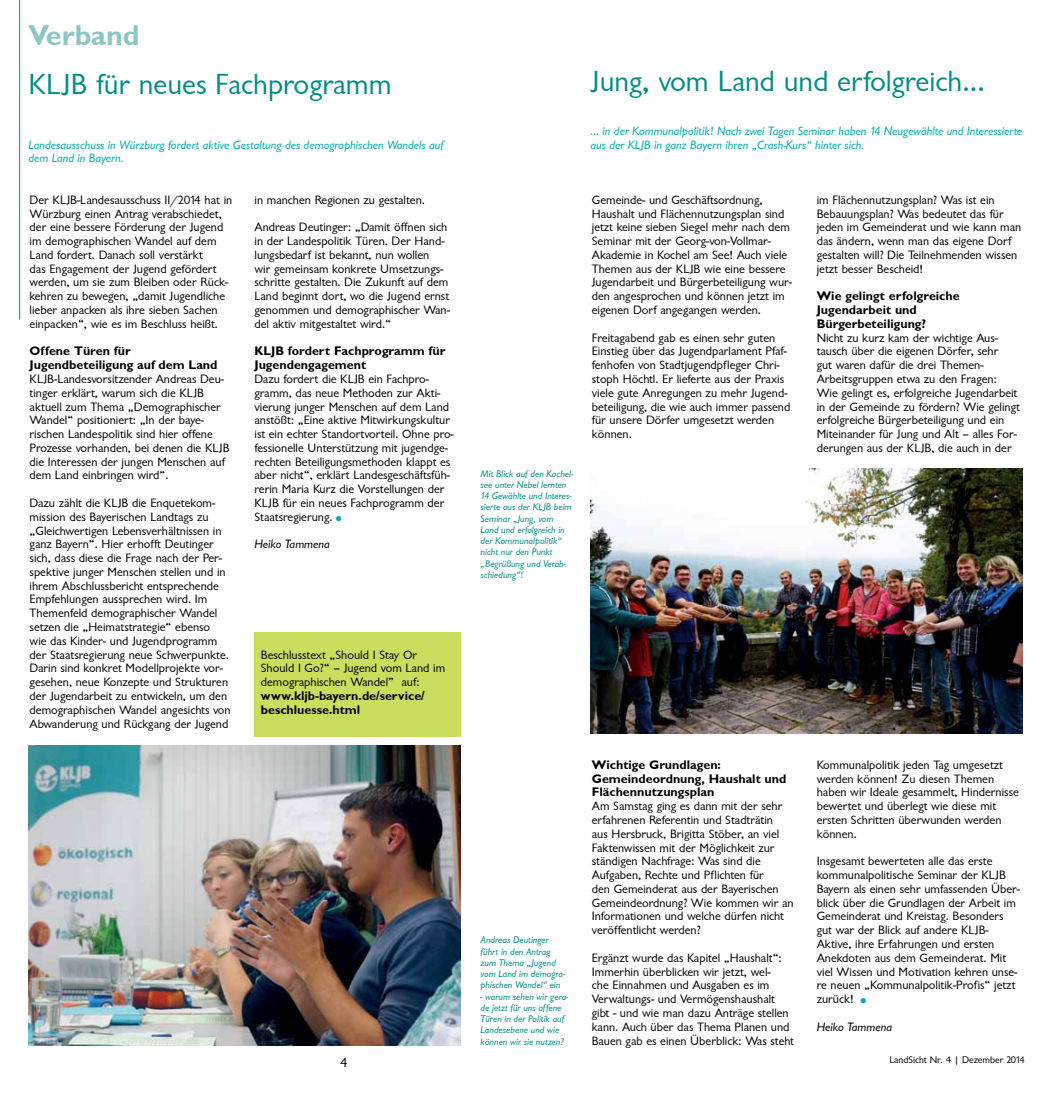
<style>
.page{position:relative;width:1051px;height:1099px;background:#fff}
.page>*{position:absolute;margin:0;border:0;box-sizing:border-box;transform-origin:0 0}
.t1{font:30px "Garrison Sans";color:#008e84}
.t2{font:28.75px "Garrison Sans BOLD";color:#8bc6c3}
.t3{font:13.75px "Garrison Sans";color:#000}
.t4{font:12.5px/13.8px "Garrison Sans";color:#000}
.t5{font:12.5px/13.8px "Garrison Sans BOLD";color:#000}
.t6{font:12.5px/13.8px "Garrison Sans ITALIC";color:#00aaad}
.t7{font:12.5px "Garrison Sans ITALIC";color:#000}
.t8{font:10px/11.2px "Garrison Sans ITALIC";color:#008e84}
.t9{font:10px "Garrison Sans";color:#000}
.s1{font-size:18.75px;color:#00aaad}
</style>
<div class="page">
<hr style="left:19px;top:0;width:1px;height:319px;background:#008e84">
<img style="left:590px;top:468px;width:432px;height:265px">
<img style="left:28px;top:745px;width:432px;height:300px">
<div style="left:254px;top:632px;width:206px;height:104px;background:#cbdd5d"></div>
<h2 class="t2" style="left:28px;top:19px;width:113px">Verband</h2>
<h1 class="t1" style="left:28px;top:68px;width:365px">KLJB für neues Fachprogramm</h1>
<p class="t6" style="left:28px;top:138px;width:416px">Landesausschuss in Würzburg fordert aktive Gestaltung des demographischen Wandels auf dem Land in Bayern.</p>
<p class="t4" style="left:30px;top:193px;width:204px">Der KLJB-Landesausschuss II/2014 hat in Würzburg einen Antrag verabschiedet, der eine bessere Förderung der Jugend im demographischen Wandel auf dem Land fordert. Danach soll verstärkt<br>das Engagement der Jugend gefördert werden, um sie zum Bleiben oder Rück&shy;kehren zu bewegen, „damit Jugendliche lieber anpacken als ihre sieben Sachen einpacken“, wie es im Beschluss heißt.</p>
<p class="t5" style="left:30px;top:344px;width:189px">Offene Türen für<br>Jugendbeteiligung auf dem Land</p>
<p class="t4" style="left:30px;top:372px;width:201px">KLJB-Landesvorsitzender Andreas Deu&shy;tinger erklärt, warum sich die KLJB aktuell zum Thema „Demographischer Wandel“ positioniert: „In der baye&shy;rischen Landespolitik sind hier offene Prozesse vorhanden, bei denen die KLJB die Interessen der jungen Menschen auf dem Land einbringen wird“.</p>
<p class="t4" style="left:30px;top:496px;width:202px">Dazu zählt die KLJB die Enquetekom&shy;mission des Bayerischen Landtags zu „Gleichwertigen Lebensverhältnissen in ganz Bayern“. Hier erhofft Deutinger sich, dass diese die Frage nach der Per&shy;spektive junger Menschen stellen und in ihrem Abschlussbericht entsprechende Empfehlungen aussprechen wird. Im Themenfeld demographischer Wandel setzen die „Heimatstrategie“ ebenso<br>wie das Kinder- und Jugendprogramm der Staatsregierung neue Schwerpunkte.<br>Darin sind konkret Modellprojekte vor&shy;gesehen, neue Konzepte und Strukturen der Jugendarbeit zu entwickeln, um den demographischen Wandel angesichts von Abwanderung und Rückgang der Jugend</p>
<p class="t4" style="left:254px;top:193px;width:172px">in manchen Regionen zu gestalten.</p>
<p class="t4" style="left:254px;top:221px;width:197px">Andreas Deutinger: „Damit öffnen sich in der Landespolitik Türen. Der Hand&shy;lungsbedarf ist bekannt, nun wollen<br>wir gemeinsam konkrete Umsetzungs&shy;schritte gestalten. Die Zukunft auf dem Land beginnt dort, wo die Jugend ernst genommen und demographischer Wan&shy;del aktiv mitgestaltet wird.“</p>
<p class="t5" style="left:254px;top:344px;width:192px">KLJB fordert Fachprogramm für<br>Jugendengagement</p>
<p class="t4" style="left:254px;top:372px;width:201px">Dazu fordert die KLJB ein Fachpro&shy;gramm, das neue Methoden zur Akti&shy;vierung junger Menschen auf dem Land anstößt: „Eine aktive Mitwirkungskultur ist ein echter Standortvorteil. Ohne pro&shy;fessionelle Unterstützung mit jugendge&shy;rechten Beteiligungsmethoden klappt es aber nicht“, erklärt Landesgeschäftsfüh&shy;rerin Maria Kurz die Vorstellungen der KLJB für ein neues Fachprogramm der Staatsregierung.<span class="s1">•</span></p>
<p class="t7" style="left:254px;top:537px;width:77px">Heiko Tammena</p>
<p class="t4" style="left:261px;top:648px;width:186px">Beschlusstext „Should I Stay Or<br>Should I Go?“ – Jugend vom Land im demographischen Wandel” auf:</p>
<p class="t5" style="left:261px;top:689px;width:165px">www.kljb-bayern.de/service/ beschluesse.html</p>
<h1 class="t1" style="left:590px;top:65px;width:395px">Jung, vom Land und erfolgreich...</h1>
<p class="t6" style="left:590px;top:124px;width:433px">... in der Kommunalpolitik! Nach zwei Tagen Seminar haben 14 Neugewählte und Interessierte aus der KLJB in ganz Bayern ihren „Crash-Kurs“ hinter sich.</p>
<p class="t8" style="left:480px;top:467px;width:94px">Mit Blick auf den Kochel&shy;see unter Nebel lernten<br>14 Gewählte und Interes&shy;sierte aus der KLJB beim<br>Seminar „Jung, vom<br>Land und erfolgreich in der Kommunalpolitik“ nicht nur den Punkt „Begrüßung und Verab&shy;schiedung“!</p>
<p class="t4" style="left:591px;top:193px;width:202px">Gemeinde- und Geschäftsordnung, Haushalt und Flächennutzungsplan sind jetzt keine sieben Siegel mehr nach dem Seminar mit der Georg-von-Vollmar-Akademie in Kochel am See! Auch viele Themen aus der KLJB wie eine bessere Jugendarbeit und Bürgerbeteiligung wur&shy;den angesprochen und können jetzt im eigenen Dorf angegangen werden.</p>
<p class="t4" style="left:591px;top:331px;width:200px">Freitagabend gab es einen sehr guten Einstieg über das Jugendparlament Pfaf&shy;fenhofen von Stadtjugendpfleger Chri&shy;stoph Höchtl. Er lieferte aus der Praxis viele gute Anregungen zu mehr Jugend&shy;beteiligung, die wie auch immer passend für unsere Dörfer umgesetzt werden können.</p>
<p class="t4" style="left:816px;top:193px;width:206px">im Flächennutzungsplan? Was ist ein Bebauungsplan? Was bedeutet das für jeden im Gemeinderat und wie kann man das ändern, wenn man das eigene Dorf gestalten will? Die Teilnehmenden wissen jetzt besser Bescheid!</p>
<p class="t5" style="left:816px;top:289px;width:144px">Wie gelingt erfolgreiche<br>Jugendarbeit und<br>Bürgerbeteiligung?</p>
<p class="t4" style="left:816px;top:331px;width:205px">Nicht zu kurz kam der wichtige Aus&shy;tausch über die eigenen Dörfer, sehr<br>gut waren dafür die drei Themen-Arbeitsgruppen etwa zu den Fragen:<br>Wie gelingt es, erfolgreiche Jugendarbeit in der Gemeinde zu fördern? Wie gelingt erfolgreiche Bürgerbeteiligung und ein Miteinander für Jung und Alt – alles For&shy;derungen aus der KLJB, die auch in der</p>
<p class="t8" style="left:480px;top:934px;width:86px">Andreas Deutinger führt in den Antrag zum Thema „Jugend vom Land im demogra&shy;phischen Wandel“ ein</p>
<p class="t8" style="left:480px;top:990px;width:89px">- warum sehen wir gera&shy;de jetzt für uns offene<br>Türen in der Politik auf<br>Landesebene und wie können wir sie nutzen?</p>
<p class="t5" style="left:591px;top:757px;width:196px">Wichtige Grundlagen:<br>Gemeindeordnung, Haushalt und<br>Flächennutzungsplan</p>
<p class="t4" style="left:591px;top:799px;width:203px">Am Samstag ging es dann mit der sehr erfahrenen Referentin und Stadträtin<br>aus Hersbruck, Brigitta Stöber, an viel Faktenwissen mit der Möglichkeit zur ständigen Nachfrage: Was sind die Aufgaben, Rechte und Pflichten für<br>den Gemeinderat aus der Bayerischen Gemeindeordnung? Wie kommen wir an Informationen und welche dürfen nicht veröffentlicht werden?</p>
<p class="t4" style="left:591px;top:951px;width:204px">Ergänzt wurde das Kapitel „Haushalt“:<br>Immerhin überblicken wir jetzt, wel-<br>che Einnahmen und Ausgaben es im Verwaltungs- und Vermögenshaushalt gibt - und wie man dazu Anträge stellen kann. Auch über das Thema Planen und Bauen gab es einen Überblick: Was steht</p>
<p class="t4" style="left:816px;top:758px;width:203px">Kommunalpolitik jeden Tag umgesetzt werden können! Zu diesen Themen haben wir Ideale gesammelt, Hindernisse bewertet und überlegt wie diese mit ersten Schritten überwunden werden können.</p>
<p class="t4" style="left:816px;top:854px;width:205px">Insgesamt bewerteten alle das erste kommunalpolitische Seminar der KLJB Bayern als einen sehr umfassenden Über&shy;blick über die Grundlagen der Arbeit im Gemeinderat und Kreistag. Besonders gut war der Blick auf andere KLJB-Aktive, ihre Erfahrungen und ersten Anekdoten aus dem Gemeinderat. Mit viel Wissen und Motivation kehren unse&shy;re neuen „Kommunalpolitik-Profis“ jetzt zurück! <span class="s1">•</span></p>
<p class="t7" style="left:816px;top:1019px;width:77px">Heiko Tammena</p>
<p class="t3" style="left:340px;top:1055px;width:9px">4</p>
<p class="t9" style="left:889px;top:1054px;width:137px">LandSicht Nr. 4 | Dezember 2014</p>
</div>
